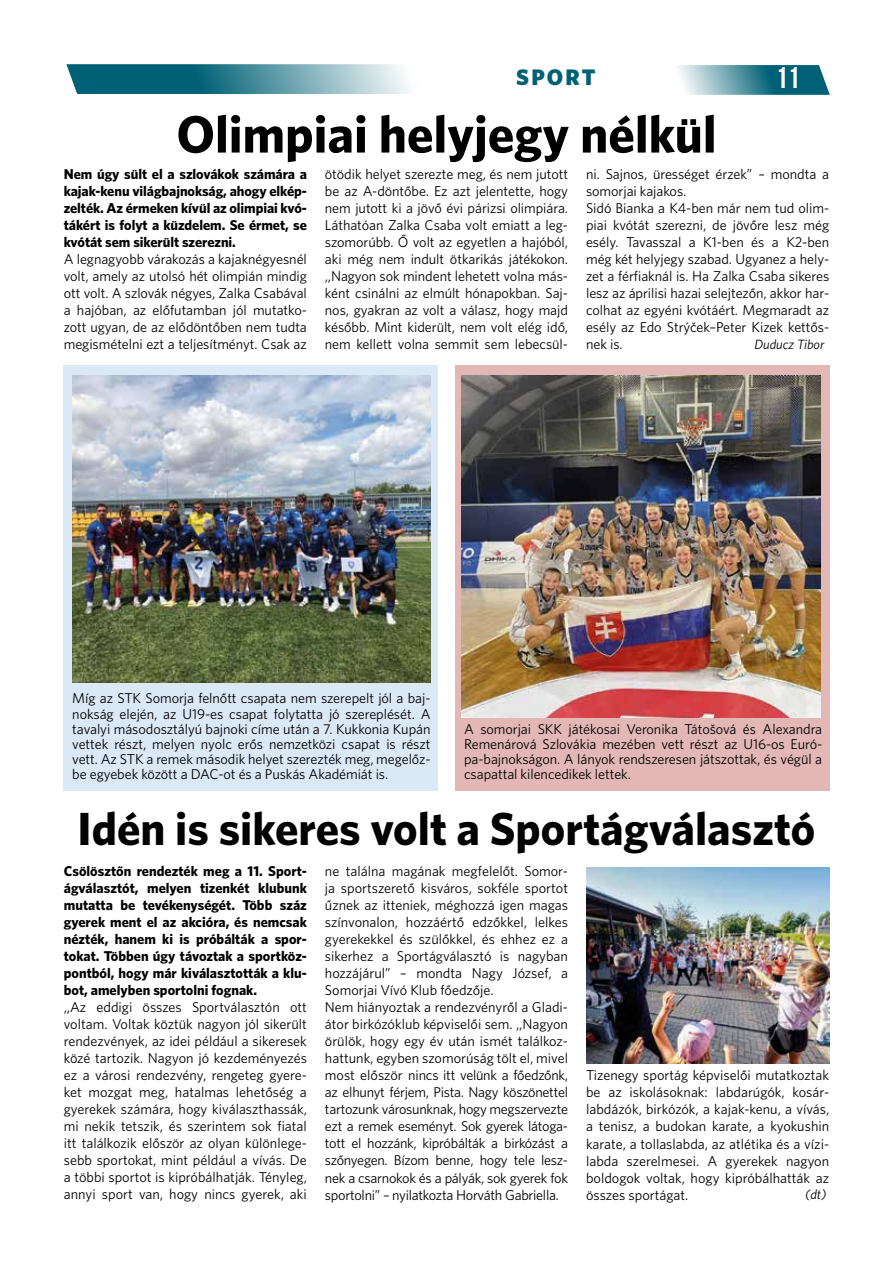
<style>
.page{position:relative;width:893px;height:1263px;background:#fff}
.page>*{position:absolute;margin:0;border:0;box-sizing:border-box;transform-origin:0 0}
.t1{font:52.5px "Whitney CE Bold";color:#000}
.t2{font:46.5px "Whitney CE Bold";color:#000}
.t3{font:30px "Bebas Neue";color:#fff}
.t4{font:22.5px "Whitney CE Black";letter-spacing:.1em;color:#006176}
.t5{font:14.25px/17px "Whitney C Ebook";letter-spacing:-.005em;color:#000;text-align:justify}
.t6{font:14.25px/17px "Whitney CE Bold";letter-spacing:-.005em;color:#000;text-align:justify}
.t7{font:italic 13.5px "Whitney C Ebook";color:#000}
</style>
<div class="page">
<svg style="left:678px;top:65px;width:152px;height:30px;background:#5998a5"></svg>
<svg style="left:66px;top:64px;width:343px;height:30px;background:#5293a2"></svg>
<div style="left:64px;top:366px;width:374px;height:425px;background:#dbe8f6"></div>
<div style="left:455px;top:366px;width:374px;height:425px;background:#e2b7b5"></div>
<img style="left:72px;top:375px;width:359px;height:307px">
<img style="left:462px;top:375px;width:358px;height:343px">
<img style="left:586px;top:867px;width:243px;height:196px">
<h3 class="t4" style="left:516px;top:64px;width:81px">SPORT</h3>
<h3 class="t3" style="left:776px;top:61px;width:25px">11</h3>
<h1 class="t1" style="left:176px;top:103px;width:542px">Olimpiai helyjegy nélkül</h1>
<p class="t6" style="left:64px;top:165px;width:245px">Nem úgy sült el a szlovákok számára a kajak-kenu világbajnokság, ahogy elkép&shy;zelték. Az érmeken kívül az olimpiai kvó&shy;tákért is folyt a küzdelem. Se érmet, se kvótát sem sikerült szerezni.</p>
<p class="t5" style="left:64px;top:250px;width:245px">A legnagyobb várakozás a kajaknégyesnél volt, amely az utolsó hét olimpián mindig ott volt. A szlovák négyes, Zalka Csabával a hajóban, az előfutamban jól mutatko&shy;zott ugyan, de az elődöntőben nem tudta megismételni ezt a teljesítményt. Csak az</p>
<p class="t5" style="left:325px;top:165px;width:245px">ötödik helyet szerezte meg, és nem jutott be az A-döntőbe. Ez azt jelentette, hogy nem jutott ki a jövő évi párizsi olimpiára.<br>Láthatóan Zalka Csaba volt emiatt a leg&shy;szomorúbb. Ő volt az egyetlen a hajóból, aki még nem indult ötkarikás játékokon. ,,Nagyon sok mindent lehetett volna más&shy;ként csinálni az elmúlt hónapokban. Saj&shy;nos, gyakran az volt a válasz, hogy majd később. Mint kiderült, nem volt elég idő, nem kellett volna semmit sem lebecsül-</p>
<p class="t5" style="left:586px;top:165px;width:245px;text-align:left">ni. Sajnos, ürességet érzek” – mondta a somorjai kajakos.<br>Sidó Bianka a K4-ben már nem tud olim&shy;piai kvótát szerezni, de jövőre lesz még esély. Tavasszal a K1-ben és a K2-ben még két helyjegy szabad. Ugyanez a hely&shy;zet a férfiaknál is. Ha Zalka Csaba sikeres lesz az áprilisi hazai selejtezőn, akkor har&shy;colhat az egyéni kvótáért. Megmaradt az esély az Edo Strýček–Peter Kizek kettős&shy;nek is.</p>
<p class="t7" style="left:754px;top:336px;width:71px">Duducz Tibor</p>
<p class="t5" style="left:72px;top:691px;width:360px;line-height:15px">Míg az STK Somorja felnőtt csapata nem szerepelt jól a baj&shy;nokság elején, az U19-es csapat folytatta jó szereplését. A tavalyi másodosztályú bajnoki címe után a 7. Kukkonia Kupán vettek részt, melyen nyolc erős nemzetközi csapat is részt vett. Az STK a remek második helyet szerezték meg, megelőz&shy;be egyebek között a DAC-ot és a Puskás Akadémiát is.</p>
<p class="t5" style="left:464px;top:722px;width:360px;line-height:15px">A somorjai SKK játékosai Veronika Tátošová és Alexandra Remenárová Szlovákia mezében vett részt az U16-os Euró&shy;pa-bajnokságon. A lányok rendszeresen játszottak, és végül a csapattal kilencedikek lettek.</p>
<h2 class="t2" style="left:78px;top:801px;width:739px">Idén is sikeres volt a Sportágválasztó</h2>
<p class="t6" style="left:64px;top:862px;width:245px">Csölösztőn rendezték meg a 11. Sport&shy;ágválasztót, melyen tizenkét klubunk mutatta be tevékenységét. Több száz gyerek ment el az akcióra, és nemcsak nézték, hanem ki is próbálták a spor&shy;tokat. Többen úgy távoztak a sportköz&shy;pontból, hogy már kiválasztották a klu&shy;bot, amelyben sportolni fognak.</p>
<p class="t5" style="left:64px;top:999px;width:245px">,,Az eddigi összes Sportválasztón ott voltam. Voltak köztük nagyon jól sikerült rendezvények, az idei például a sikeresek közé tartozik. Nagyon jó kezdeményezés ez a városi rendezvény, rengeteg gyere&shy;ket mozgat meg, hatalmas lehetőség a gyerekek számára, hogy kiválaszthassák, mi nekik tetszik, és szerintem sok fiatal itt találkozik először az olyan különlege&shy;sebb sportokat, mint például a vívás. De a többi sportot is kipróbálhatják. Tényleg, annyi sport van, hogy nincs gyerek, aki</p>
<p class="t5" style="left:325px;top:863px;width:245px;text-align:left">ne találna magának megfelelőt. Somor&shy;ja sportszerető kisváros, sokféle sportot űznek az itteniek, méghozzá igen magas színvonalon, hozzáértő edzőkkel, lelkes gyerekekkel és szülőkkel, és ehhez ez a sikerhez a Sportágválasztó is nagyban hozzájárul” – mondta Nagy József, a Somorjai Vívó Klub főedzője.<br>Nem hiányoztak a rendezvényről a Gladi&shy;átor birkózóklub képviselői sem. ,,Nagyon örülök, hogy egy év után ismét találkoz&shy;hattunk, egyben szomorúság tölt el, mivel most először nincs itt velünk a főedzőnk, az elhunyt férjem, Pista. Nagy köszönettel tartozunk városunknak, hogy megszervezte ezt a remek eseményt. Sok gyerek látoga&shy;tott el hozzánk, kipróbálták a birkózást a szőnyegen. Bízom benne, hogy tele lesz&shy;nek a csarnokok és a pályák, sok gyerek fok sportolni” – nyilatkozta Horváth Gabriella.</p>
<p class="t5" style="left:586px;top:1067px;width:245px">Tizenegy sportág képviselői mutatkoztak be az iskolásoknak: labdarúgók, kosár&shy;labdázók, birkózók, a kajak-kenu, a vívás, a tenisz, a budokan karate, a kyokushin karate, a tollaslabda, az atlétika és a vízi&shy;labda szerelmesei. A gyerekek nagyon boldogok voltak, hogy kipróbálhatták az összes sportágat.</p>
<p class="t7" style="left:805px;top:1187px;width:23px">(dt)</p>
</div>
